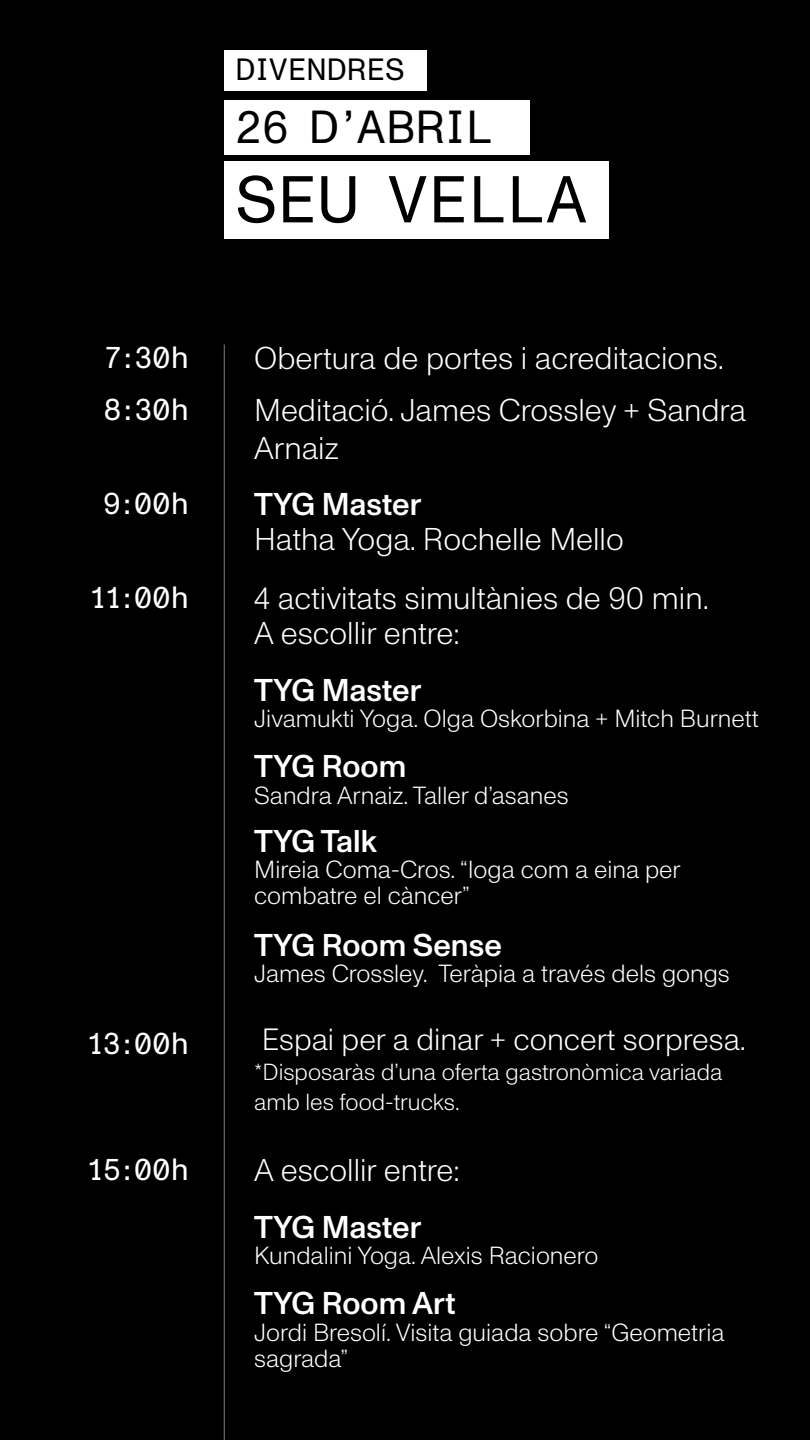
<style>
.page{position:relative;width:810px;height:1440px;background:#000}
.page>*{position:absolute;margin:0;border:0;box-sizing:border-box;transform-origin:0 0}
.t1{font:66px "ABC Monument Grotesk Semi Mono Unlicensed Trial Regular";color:#000}
.t2{font:46.35px "ABC Monument Grotesk Semi Mono Unlicensed Trial Regular";color:#000}
.t3{font:300 31.5px/38.2px "ABC Monument Grotesk Unlicensed Trial";color:#fff}
.t4{font:500 31.5px "ABC Monument Grotesk Unlicensed Trial";color:#fff}
.t5{font:30.75px/51.8px "ABC Monument Grotesk Semi Mono Unlicensed Trial Regular";color:#fff}
.t6{font:300 30.75px "ABC Monument Grotesk Unlicensed Trial";color:#fff}
.t7{font:30.75px "ABC Monument Grotesk Semi Mono Unlicensed Trial Regular";color:#000}
.t8{font:300 24.75px/26.2px "ABC Monument Grotesk Unlicensed Trial";color:#fff}
.t9{font:300 23.25px/30px "ABC Monument Grotesk Unlicensed Trial";color:#fff}
</style>
<div class="page">
<div style="left:224px;top:161px;width:385px;height:77px;background:#fff"></div>
<div style="left:224px;top:50px;width:202px;height:41px;background:#fff"></div>
<div style="left:224px;top:100px;width:306px;height:54px;background:#fff"></div>
<hr style="left:224px;top:344px;width:1px;height:1096px;background:#808080">
<p class="t7" style="left:235px;top:52px;width:171px">DIVENDRES</p>
<h2 class="t2" style="left:235px;top:100px;width:259px">26 D’ABRIL</h2>
<h1 class="t1" style="left:235px;top:161px;width:354px">SEU VELLA</h1>
<p class="t5" style="left:103px;top:332px;width:87px">7:30h<br>8:30h</p>
<p class="t5" style="left:103px;top:478px;width:88px">9:00h</p>
<p class="t3" style="left:254px;top:339px;width:471px">Obertura de portes i acreditacions.</p>
<p class="t3" style="left:254px;top:390px;width:493px">Meditació. James Crossley + Sandra<br>Arnaiz</p>
<p class="t4" style="left:254px;top:486px;width:169px">TYG Master</p>
<p class="t3" style="left:254px;top:520px;width:371px">Hatha Yoga. Rochelle Mello</p>
<p class="t5" style="left:91px;top:572px;width:100px">11:00h</p>
<p class="t3" style="left:254px;top:580px;width:456px;line-height:35.2px">4 activitats simultànies de 90 min.<br>A escollir entre:</p>
<p class="t4" style="left:254px;top:672px;width:169px">TYG Master</p>
<p class="t8" style="left:254px;top:705px;width:506px">Jivamukti Yoga. Olga Oskorbina + Mitch Burnett</p>
<p class="t4" style="left:254px;top:748px;width:154px">TYG Room</p>
<p class="t8" style="left:254px;top:782px;width:316px">Sandra Arnaiz. Taller d’asanes</p>
<p class="t4" style="left:254px;top:822px;width:124px">TYG Talk</p>
<p class="t8" style="left:254px;top:856px;width:428px">Mireia Coma-Cros. “Ioga com a eina per combatre el càncer”</p>
<p class="t4" style="left:254px;top:926px;width:249px">TYG Room Sense</p>
<p class="t8" style="left:254px;top:960px;width:477px">James Crossley. Teràpia a través dels gongs</p>
<p class="t5" style="left:88px;top:1017px;width:103px">13:00h</p>
<p class="t6" style="left:262px;top:1022px;width:486px">Espai per a dinar + concert sorpresa.</p>
<p class="t9" style="left:254px;top:1057px;width:470px">*Disposaràs d’una oferta gastronòmica variada amb les food-trucks.</p>
<p class="t5" style="left:88px;top:1144px;width:103px">15:00h</p>
<p class="t3" style="left:254px;top:1150px;width:207px">A escollir entre:</p>
<p class="t4" style="left:254px;top:1209px;width:169px">TYG Master</p>
<p class="t8" style="left:254px;top:1242px;width:346px">Kundalini Yoga. Alexis Racionero</p>
<p class="t4" style="left:254px;top:1285px;width:203px">TYG Room Art</p>
<p class="t8" style="left:254px;top:1319px;width:472px">Jordi Bresolí. Visita guiada sobre “Geometria sagrada”</p>
</div>
